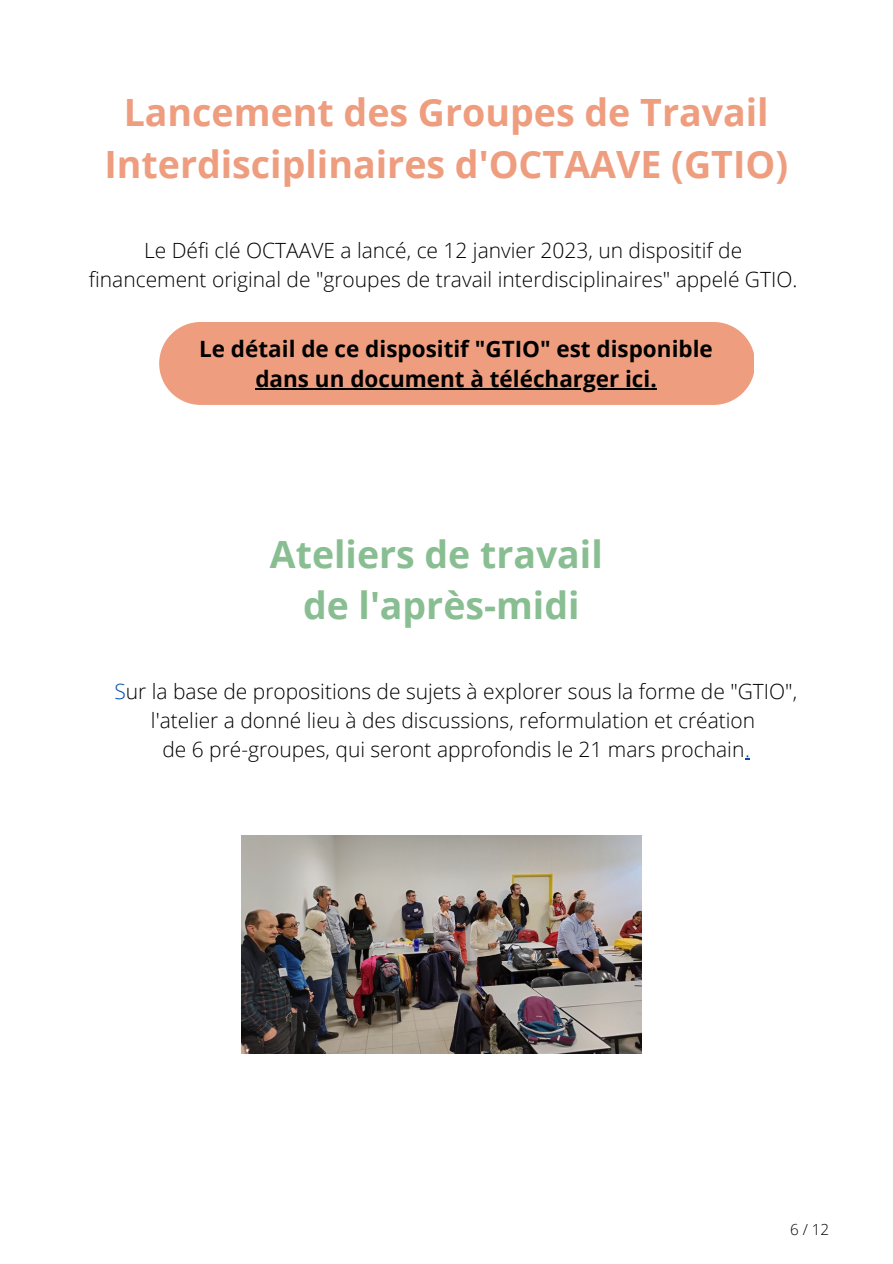
<style>
.page{position:relative;width:893px;height:1264px;background:#fff}
.page>*{position:absolute;margin:0;border:0;box-sizing:border-box;transform-origin:0 0}
.t1{font:700 37.5px/51.8px "Open Sans";color:#ee9d7f;text-align:center}
.t2{font:700 37.5px/51.8px "Open Sans";color:#88be91;text-align:center}
.t3{font:700 22.5px/30.3px "Open Sans";color:#000;text-align:center}
.t4{font:300 21px/29.2px "Open Sans";color:#000;text-align:center}
.t5{font:300 15.15px "Open Sans";color:#000}
.s1{color:#004aad}
</style>
<div class="page">
<img style="left:242px;top:835px;width:399px;height:218px">
<div style="left:159px;top:322px;width:594px;height:83px;background:#ee9d7f"></div>
<hr style="left:255px;top:388px;width:402px;height:1px;background:#000">
<h1 class="t1" style="left:104px;top:85px;width:685px">Lancement des Groupes de Travail<br>Interdisciplinaires d'OCTAAVE (GTIO)</h1>
<p class="t4" style="left:89px;top:235px;width:709px">Le Défi clé OCTAAVE a lancé, ce 12 janvier 2023, un dispositif de financement original de "groupes de travail interdisciplinaires" appelé GTIO.</p>
<p class="t3" style="left:199px;top:333px;width:515px">Le détail de ce dispositif "GTIO" est disponible dans un document à télécharger ici.</p>
<h1 class="t2" style="left:270px;top:527px;width:334px">Ateliers de travail de l'après-midi</h1>
<p class="t4" style="left:114px;top:676px;width:684px"><span class="s1">S</span>ur la base de propositions de sujets à explorer sous la forme de "GTIO", l'atelier a donné lieu à des discussions, reformulation et création<br>de 6 pré-groupes, qui seront approfondis le 21 mars prochain<span class="s1">.</span></p>
<p class="t5" style="left:790px;top:1218px;width:40px">6 / 12</p>
</div>
